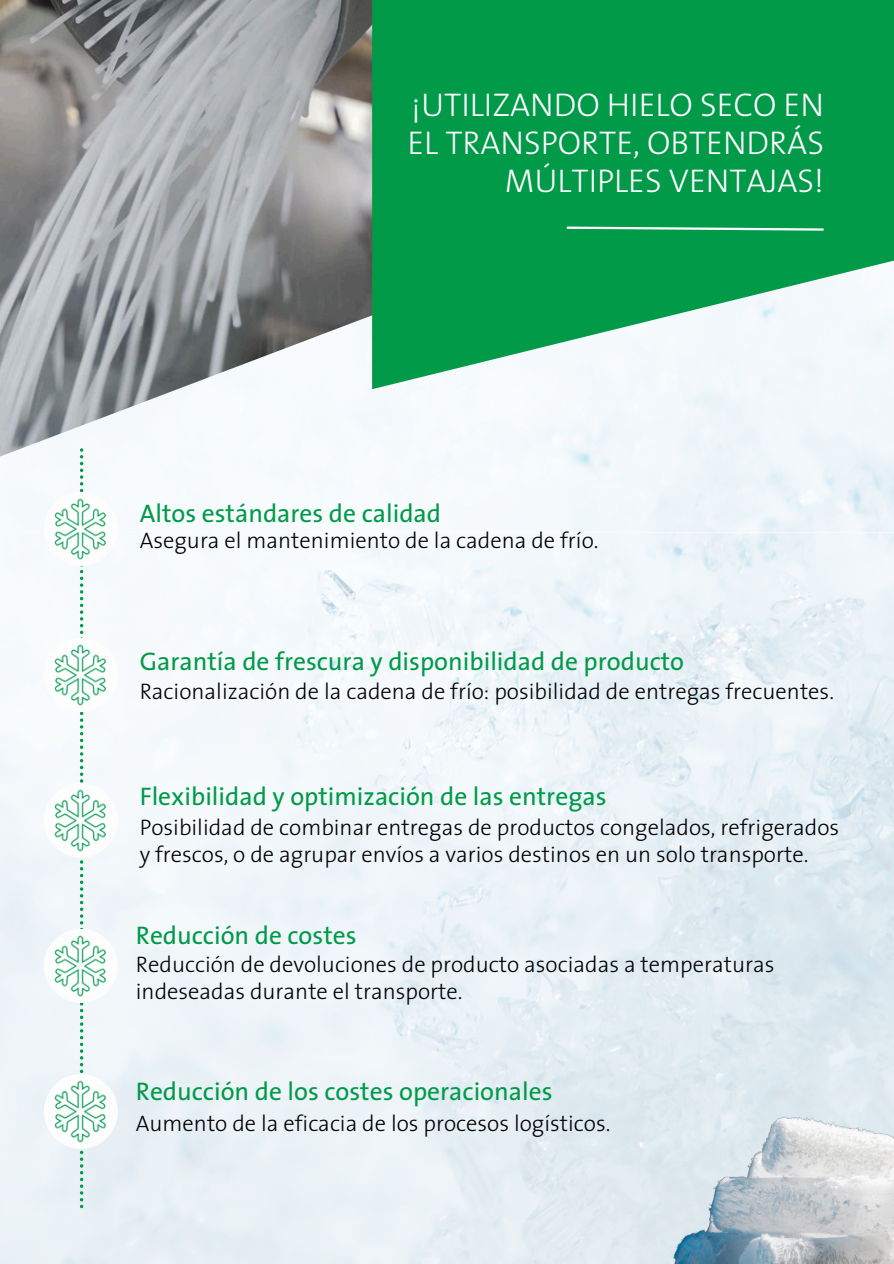
<style>
.page{position:relative;width:894px;height:1264px;background:#fff}
.page>*{position:absolute;margin:0;border:0;box-sizing:border-box;transform-origin:0 0}
.t1{font:300 33px/38.2px "The Sans";color:#fff;text-align:right}
.t2{font:25.5px "The Sans";color:#009a49}
.t3{font:300 22.5px/27px "The Sans";color:#000}
</style>
<div class="page">
<div style="left:0;top:533px;width:893px;height:730px;background:linear-gradient(to right,#f3f8fb,#e2edf3)"></div>
<img style="left:0;top:0;width:541px;height:504px">
<svg style="left:372px;top:0;width:521px;height:389px;fill:#009a49"></svg>
<svg style="left:564px;top:225px;width:261px;height:7px"></svg>
<svg style="left:80px;top:448px;width:3px;height:760px"></svg>
<img style="left:45px;top:492px;width:73px;height:73px">
<img style="left:45px;top:638px;width:73px;height:73px">
<img style="left:45px;top:784px;width:73px;height:73px">
<img style="left:45px;top:929px;width:73px;height:73px">
<img style="left:45px;top:1074px;width:73px;height:74px">
<img style="left:640px;top:1031px;width:253px;height:232px">
<p class="t1" style="left:407px;top:88px;width:418px">¡UTILIZANDO HIELO SECO EN<br>EL TRANSPORTE, OBTENDRÁS<br>MÚLTIPLES VENTAJAS!</p>
<h1 class="t2" style="left:140px;top:502px;width:303px">Altos estándares de calidad</h1>
<p class="t3" style="left:140px;top:529px;width:460px">Asegura el mantenimiento de la cadena de frío.</p>
<p class="t2" style="left:140px;top:650px;width:545px">Garantía de frescura y disponibilidad de producto</p>
<h2 class="t3" style="left:140px;top:680px;width:695px">Racionalización de la cadena de frío: posibilidad de entregas frecuentes.</h2>
<p class="t2" style="left:140px;top:786px;width:468px">Flexibilidad y optimización de las entregas</p>
<h2 class="t3" style="left:140px;top:816px;width:700px">Posibilidad de combinar entregas de productos congelados, refrigerados</h2>
<p class="t3" style="left:140px;top:843px;width:670px">y frescos, o de agrupar envíos a varios destinos en un solo transporte.</p>
<p class="t2" style="left:136px;top:925px;width:222px">Reducción de costes</p>
<h2 class="t3" style="left:136px;top:952px;width:640px">Reducción de devoluciones de producto asociadas a temperaturas indeseadas durante el transporte.</h2>
<p class="t2" style="left:136px;top:1081px;width:418px">Reducción de los costes operacionales</p>
<p class="t3" style="left:136px;top:1111px;width:476px">Aumento de la eficacia de los procesos logísticos.</p>
</div>
